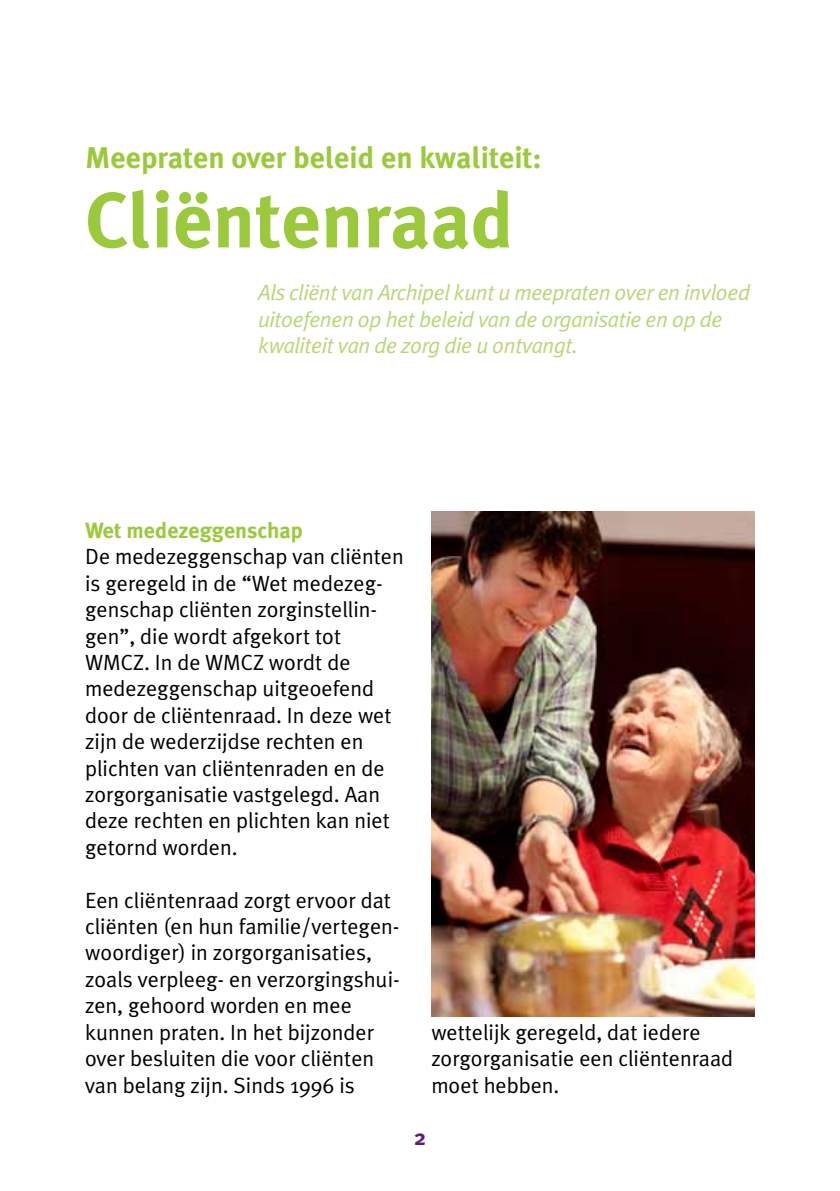
<style>
.page{position:relative;width:840px;height:1191px;background:#fff}
.page>*{position:absolute;margin:0;border:0;box-sizing:border-box;transform-origin:0 0}
.t1{font:700 78px "Meta Plus";color:#9aca3c}
.t2{font:700 30px "Meta Plus";color:#9aca3c}
.t3{font:22px/26.4px "Meta Plus";color:#000}
.t4{font:italic 22px/26.4px "Meta Plus";letter-spacing:-.02em;color:#b7d776}
.t5{font:700 22px "Meta Plus";color:#9aca3c}
.t6{font:700 22px "Meta Plus";color:#5d1d79}
</style>
<div class="page">
<img style="left:431px;top:511px;width:323px;height:505px">
<h2 class="t2" style="left:85px;top:140px;width:458px">Meepraten over beleid en kwaliteit:</h2>
<h1 class="t1" style="left:85px;top:175px;width:430px">Cliëntenraad</h1>
<p class="t4" style="left:258px;top:279px;width:493px">Als cliënt van Archipel kunt u meepraten over en invloed uitoefenen op het beleid van de organisatie en op de kwaliteit van de zorg die u ontvangt.</p>
<p class="t5" style="left:85px;top:517px;width:219px">Wet medezeggenschap</p>
<p class="t3" style="left:85px;top:543px;width:320px">De medezeggenschap van cliënten is geregeld in de “Wet medezeg&shy;genschap cliënten zorginstellin&shy;gen”, die wordt afgekort tot<br>WMCZ. In de WMCZ wordt de medezeggenschap uitgeoefend door de cliëntenraad. In deze wet zijn de wederzijdse rechten en plichten van cliëntenraden en de zorgorganisatie vastgelegd. Aan deze rechten en plichten kan niet getornd worden.</p>
<p class="t3" style="left:85px;top:886px;width:316px">Een cliëntenraad zorgt ervoor dat cliënten (en hun familie/vertegen&shy;woordiger) in zorgorganisaties, zoals verpleeg- en verzorgingshui&shy;zen, gehoord worden en mee kunnen praten. In het bijzonder over besluiten die voor cliënten van belang zijn. Sinds 1996 is</p>
<p class="t3" style="left:431px;top:1018px;width:303px">wettelijk geregeld, dat iedere zorgorganisatie een cliëntenraad moet hebben.</p>
<p class="t6" style="left:414px;top:1125px;width:13px">2</p>
</div>
